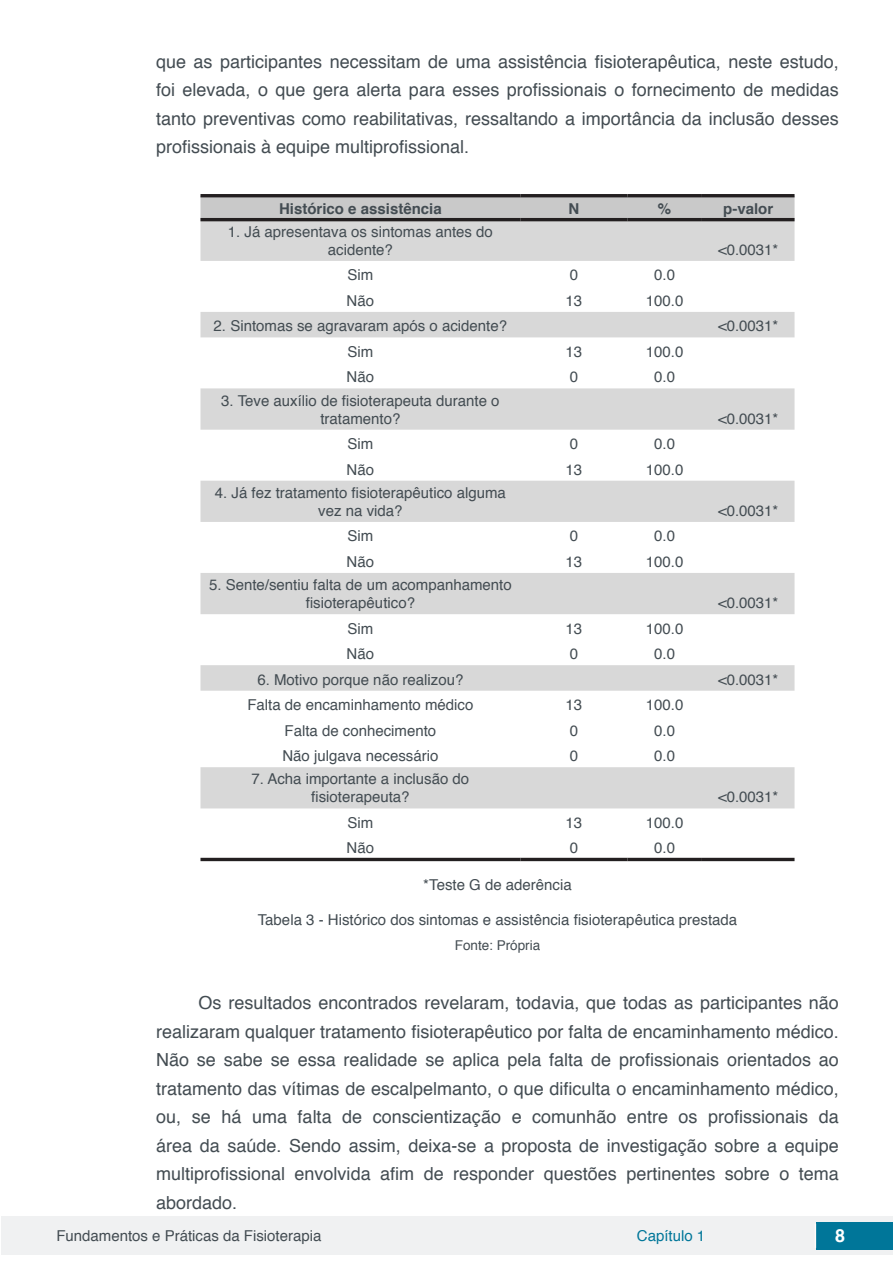
<style>
.page{position:relative;width:893px;height:1263px;background:#fff}
.page>*{position:absolute;margin:0;border:0;box-sizing:border-box;transform-origin:0 0}
.t1{font:18px/28.5px "Helvetica";color:#434c52;text-align:justify}
.t2{font:700 18px "Helvetica";color:#fff}
.t3{font:15px/18px "Helvetica";color:#434c52;text-align:center}
.t4{font:700 15px "Helvetica";color:#434c52}
.t5{font:15px "Helvetica";color:#007699}
.t6{font:13.5px "Helvetica";color:#434c52}
</style>
<div class="page">
<div style="left:1px;top:1216px;width:891px;height:38px;background:#f0f1f2"></div>
<div style="left:816px;top:1222px;width:77px;height:27px;background:#007699"></div>
<svg style="left:815px;top:1224px;width:1px;height:24px"></svg>
<div style="left:200px;top:197px;width:594px;height:21px;background:#c9c9c9"></div>
<svg style="left:200px;top:221px;width:594px;height:587px"></svg>
<hr style="left:200px;top:194px;width:320px;height:3px;background:#231f20">
<hr style="left:520px;top:194px;width:107px;height:3px;background:#231f20">
<hr style="left:627px;top:194px;width:75px;height:3px;background:#231f20">
<hr style="left:702px;top:194px;width:92px;height:3px;background:#231f20">
<hr style="left:200px;top:218px;width:320px;height:3px;background:#231f20">
<hr style="left:520px;top:218px;width:107px;height:3px;background:#231f20">
<hr style="left:627px;top:218px;width:75px;height:3px;background:#231f20">
<hr style="left:702px;top:218px;width:92px;height:3px;background:#231f20">
<hr style="left:200px;top:858px;width:320px;height:3px;background:#231f20">
<hr style="left:520px;top:858px;width:107px;height:3px;background:#231f20">
<hr style="left:627px;top:858px;width:75px;height:3px;background:#231f20">
<hr style="left:702px;top:858px;width:92px;height:3px;background:#231f20">
<p class="t1" style="left:156px;top:47px;width:684px">que as participantes necessitam de uma assistência fisioterapêutica, neste estudo, foi elevada, o que gera alerta para esses profissionais o fornecimento de medidas tanto preventivas como reabilitativas, ressaltando a importância da inclusão desses profissionais à equipe multiprofissional.</p>
<p class="t4" style="left:279px;top:196px;width:164px">Histórico e assistência</p>
<p class="t4" style="left:568px;top:196px;width:12px">N</p>
<p class="t4" style="left:658px;top:196px;width:15px">%</p>
<p class="t4" style="left:723px;top:196px;width:52px">p-valor</p>
<p class="t3" style="left:228px;top:223px;width:267px">1. Já apresentava os sintomas antes do acidente?</p>
<p class="t3" style="left:718px;top:241px;width:62px">&lt;0.0031*</p>
<p class="t3" style="left:347px;top:267px;width:27px">Sim</p>
<p class="t3" style="left:570px;top:267px;width:10px">0</p>
<p class="t3" style="left:654px;top:267px;width:22px">0.0</p>
<p class="t3" style="left:347px;top:292px;width:29px">Não</p>
<p class="t3" style="left:565px;top:292px;width:18px">13</p>
<p class="t3" style="left:646px;top:292px;width:39px">100.0</p>
<p class="t3" style="left:214px;top:318px;width:295px">2. Sintomas se agravaram após o acidente?</p>
<p class="t3" style="left:718px;top:318px;width:62px">&lt;0.0031*</p>
<p class="t3" style="left:347px;top:343px;width:27px">Sim</p>
<p class="t3" style="left:565px;top:343px;width:18px">13</p>
<p class="t3" style="left:646px;top:343px;width:39px">100.0</p>
<p class="t3" style="left:347px;top:369px;width:29px">Não</p>
<p class="t3" style="left:570px;top:369px;width:10px">0</p>
<p class="t3" style="left:654px;top:369px;width:22px">0.0</p>
<p class="t3" style="left:221px;top:392px;width:280px">3. Teve auxílio de fisioterapeuta durante o tratamento?</p>
<p class="t3" style="left:718px;top:410px;width:62px">&lt;0.0031*</p>
<p class="t3" style="left:347px;top:435px;width:27px">Sim</p>
<p class="t3" style="left:570px;top:435px;width:10px">0</p>
<p class="t3" style="left:654px;top:435px;width:22px">0.0</p>
<p class="t3" style="left:347px;top:461px;width:29px">Não</p>
<p class="t3" style="left:565px;top:461px;width:18px">13</p>
<p class="t3" style="left:646px;top:461px;width:39px">100.0</p>
<p class="t3" style="left:215px;top:484px;width:292px">4. Já fez tratamento fisioterapêutico alguma vez na vida?</p>
<p class="t3" style="left:347px;top:528px;width:27px">Sim</p>
<p class="t3" style="left:570px;top:528px;width:10px">0</p>
<p class="t3" style="left:654px;top:528px;width:22px">0.0</p>
<p class="t3" style="left:347px;top:553px;width:29px">Não</p>
<p class="t3" style="left:565px;top:553px;width:18px">13</p>
<p class="t3" style="left:646px;top:553px;width:39px">100.0</p>
<p class="t3" style="left:209px;top:576px;width:304px">5. Sente/sentiu falta de um acompanhamento fisioterapêutico?</p>
<p class="t3" style="left:718px;top:502px;width:62px">&lt;0.0031*</p>
<p class="t3" style="left:718px;top:594px;width:62px">&lt;0.0031*</p>
<p class="t3" style="left:347px;top:620px;width:27px">Sim</p>
<p class="t3" style="left:565px;top:620px;width:18px">13</p>
<p class="t3" style="left:646px;top:620px;width:39px">100.0</p>
<p class="t3" style="left:347px;top:645px;width:29px">Não</p>
<p class="t3" style="left:570px;top:645px;width:10px">0</p>
<p class="t3" style="left:654px;top:645px;width:22px">0.0</p>
<p class="t3" style="left:257px;top:671px;width:207px">6. Motivo porque não realizou?</p>
<p class="t3" style="left:718px;top:671px;width:62px">&lt;0.0031*</p>
<p class="t3" style="left:247px;top:696px;width:227px">Falta de encaminhamento médico</p>
<p class="t3" style="left:565px;top:696px;width:18px">13</p>
<p class="t3" style="left:646px;top:696px;width:39px">100.0</p>
<p class="t3" style="left:284px;top:722px;width:153px">Falta de conhecimento</p>
<p class="t3" style="left:570px;top:722px;width:10px">0</p>
<p class="t3" style="left:654px;top:722px;width:22px">0.0</p>
<p class="t3" style="left:282px;top:747px;width:157px">Não julgava necessário</p>
<p class="t3" style="left:570px;top:747px;width:10px">0</p>
<p class="t3" style="left:654px;top:747px;width:22px">0.0</p>
<p class="t3" style="left:252px;top:771px;width:219px">7. Acha importante a inclusão do fisioterapeuta?</p>
<p class="t3" style="left:718px;top:789px;width:62px">&lt;0.0031*</p>
<p class="t3" style="left:347px;top:814px;width:27px">Sim</p>
<p class="t3" style="left:565px;top:814px;width:18px">13</p>
<p class="t3" style="left:646px;top:814px;width:39px">100.0</p>
<p class="t3" style="left:347px;top:840px;width:29px">Não</p>
<p class="t3" style="left:570px;top:840px;width:10px">0</p>
<p class="t3" style="left:654px;top:840px;width:22px">0.0</p>
<p class="t3" style="left:423px;top:876px;width:150px">*Teste G de aderência</p>
<p class="t3" style="left:258px;top:911px;width:481px">Tabela 3 - Histórico dos sintomas e assistência fisioterapêutica prestada</p>
<p class="t6" style="left:455px;top:935px;width:87px">Fonte: Própria</p>
<p class="t1" style="left:156px;top:989px;width:684px;text-indent:43px">Os resultados encontrados revelaram, todavia, que todas as participantes não realizaram qualquer tratamento fisioterapêutico por falta de encaminhamento médico.<br>Não se sabe se essa realidade se aplica pela falta de profissionais orientados ao tratamento das vítimas de escalpelmanto, o que dificulta o encaminhamento médico, ou, se há uma falta de conscientização e comunhão entre os profissionais da área da saúde. Sendo assim, deixa-se a proposta de investigação sobre a equipe multiprofissional envolvida afim de responder questões pertinentes sobre o tema abordado.</p>
<p class="t3" style="left:56px;top:1227px;width:267px">Fundamentos e Práticas da Fisioterapia</p>
<p class="t5" style="left:637px;top:1224px;width:70px">Capítulo 1</p>
<p class="t2" style="left:835px;top:1221px;width:12px">8</p>
</div>
